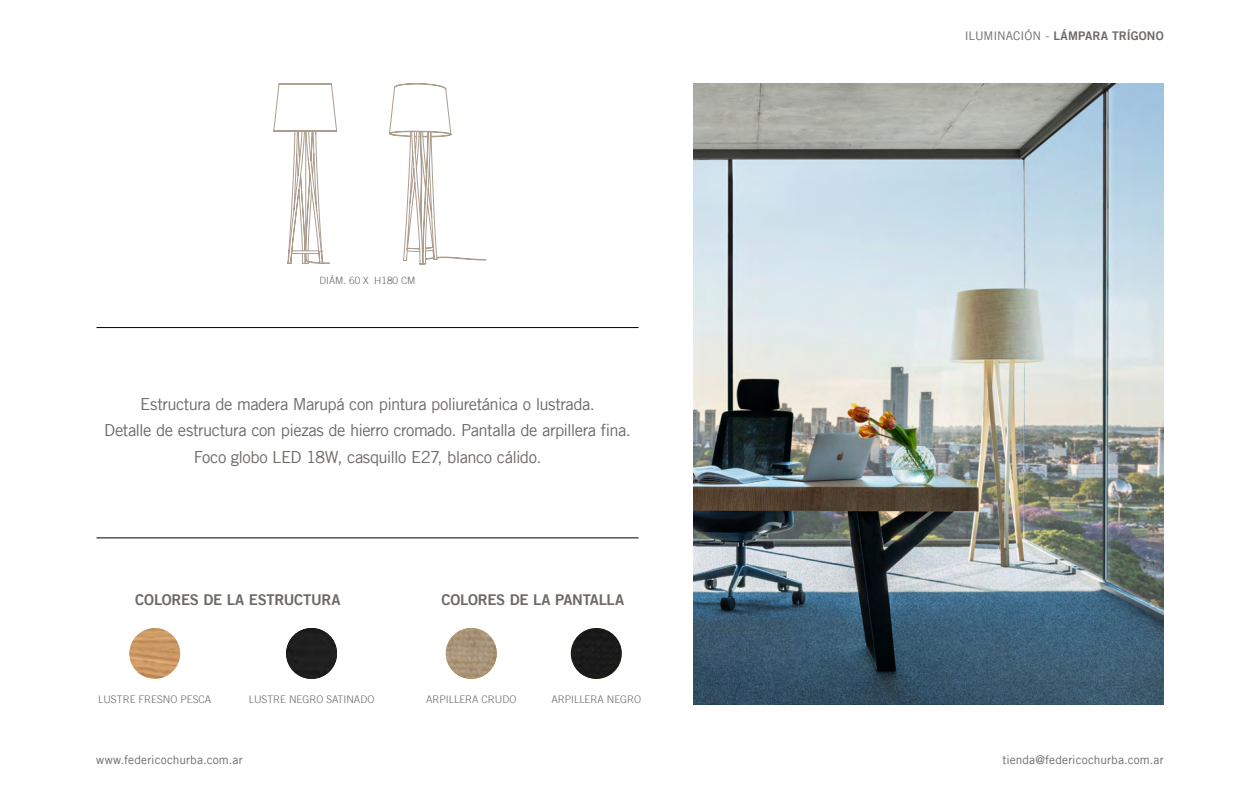
<style>
.page{position:relative;width:1260px;height:788px;background:#fff}
.page>*{position:absolute;margin:0;border:0;box-sizing:border-box;transform-origin:0 0}
.t1{font:16.62px/26.2px "Trade Gothic LT";letter-spacing:-.035em;color:#6d6967;text-align:center}
.t2{font:14.88px "Trade Gothic LT Bold Two";letter-spacing:-.015em;color:#6d6967}
.t3{font:11.99px "Trade Gothic LT";letter-spacing:.005em;color:#6d6967}
.t4{font:11.99px "Trade Gothic LT Bold Two";letter-spacing:.01em;color:#6d6967}
.t5{font:300 10.5px "Trade Gothic LT";color:#6d6967}
.t6{font:300 10.06px "Trade Gothic LT";color:#6d6967}
.s1{font-family:"Trade Gothic LT"}
</style>
<div class="page">
<img style="left:694px;top:84px;width:470px;height:620px">
<hr style="left:97px;top:327px;width:542px;height:1px;background:#000">
<hr style="left:97px;top:537px;width:542px;height:1px;background:#000">
<div style="left:286px;top:628px;width:51px;height:50px;background:#1f1f1f;border-radius:25px"></div>
<img style="left:129px;top:628px;width:51px;height:50px;border-radius:25px">
<img style="left:446px;top:628px;width:51px;height:50px;border-radius:25px">
<div style="left:571px;top:628px;width:51px;height:50px;background:#1a1a1a;border-radius:25px"></div>
<svg style="left:273px;top:83px;width:65px;height:181px"></svg>
<svg style="left:389px;top:83px;width:98px;height:182px"></svg>
<p class="t6" style="left:320px;top:274px;width:97px">DIÁM. 60 X H180 CM</p>
<p class="t1" style="left:104px;top:391px;width:528px">Estructura de madera Marupá con pintura poliuretánica o lustrada.<br>Detalle de estructura con piezas de hierro cromado. Pantalla de arpillera fina.<br>Foco globo LED 18W, casquillo E27, blanco cálido.</p>
<p class="t2" style="left:135px;top:590px;width:207px">COLORES DE LA ESTRUCTURA</p>
<p class="t5" style="left:98px;top:693px;width:115px">LUSTRE FRESNO PESCA</p>
<p class="t5" style="left:249px;top:693px;width:127px">LUSTRE NEGRO SATINADO</p>
<p class="t2" style="left:442px;top:590px;width:184px">COLORES DE LA PANTALLA</p>
<p class="t5" style="left:426px;top:693px;width:92px">ARPILLERA CRUDO</p>
<p class="t5" style="left:551px;top:693px;width:91px">ARPILLERA NEGRO</p>
<p class="t4" style="left:965px;top:28px;width:200px"><span class="s1">ILUMINACIÓN -</span> LÁMPARA TRÍGONO</p>
<p class="t3" style="left:96px;top:752px;width:148px">www.federicochurba.com.ar</p>
<p class="t3" style="left:1003px;top:752px;width:163px">tienda@federicochurba.com.ar</p>
</div>
